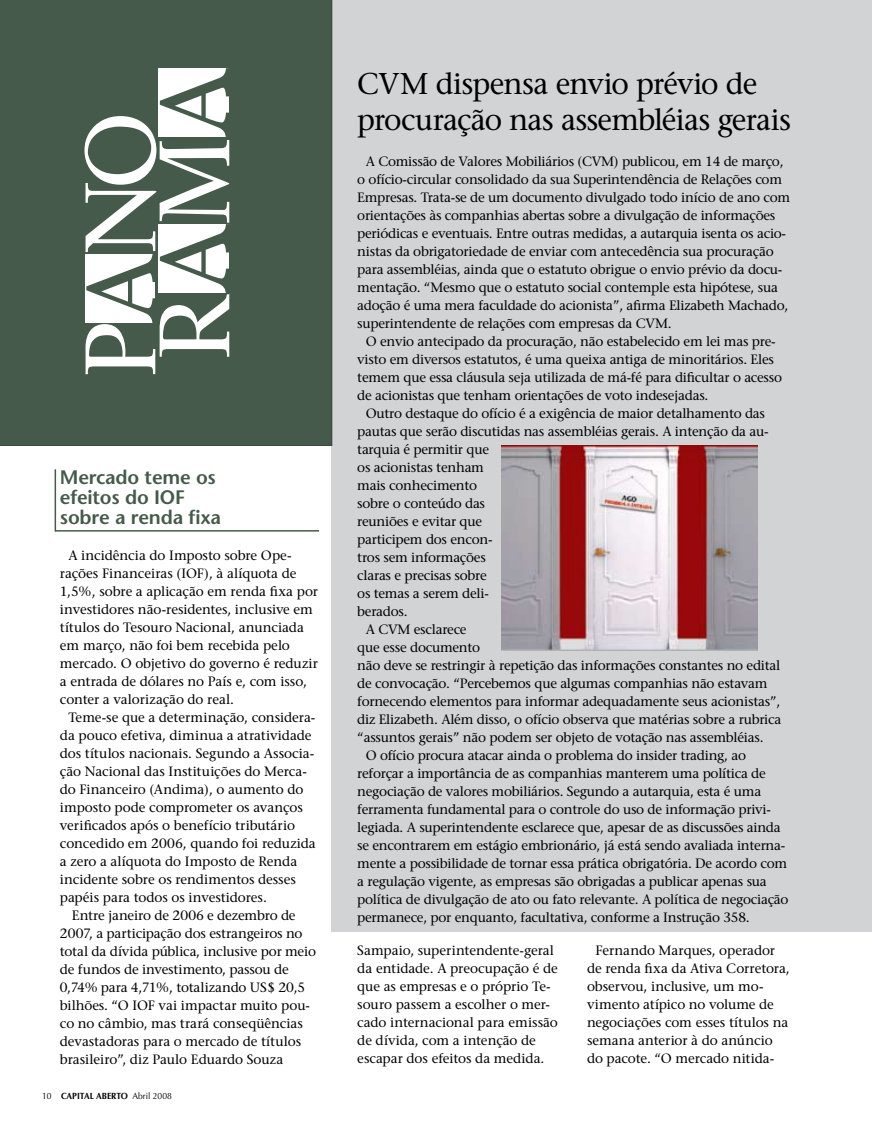
<style>
.page{position:relative;width:872px;height:1127px;background:#fff}
.page>*{position:absolute;margin:0;border:0;box-sizing:border-box;transform-origin:0 0}
.t1{font:30px/36px "Stone Serif";letter-spacing:-.025em;color:#000}
.t2{font:600 19.5px/19.8px "Stone Sans";letter-spacing:-.01em;color:#455a4a}
.t3{font:13.5px/18px "Stone Serif";letter-spacing:-.02em;color:#000}
.t4{font:700 9px "Optima";color:#000;scale:.95 1}
.s1{font-weight:400}
</style>
<div class="page">
<div style="left:332px;top:0;width:540px;height:932px;background:#d1d3d4"></div>
<svg style="left:0;top:0;width:332px;height:445px;background:#5c6e60"></svg>
<img style="left:502px;top:446px;width:256px;height:204px">
<hr style="left:55px;top:469px;width:1px;height:62px;background:#455a4a">
<hr style="left:55px;top:530px;width:264px;height:1px;background:#455a4a">
<h2 class="t2" style="left:60px;top:467px;width:163px">Mercado teme os efeitos do IOF sobre a renda fixa</h2>
<p class="t3" style="left:60px;top:546px;width:260px;text-indent:8px">A incidência do Imposto sobre Ope&shy;rações Financeiras (IOF), à alíquota de 1,5%, sobre a aplicação em renda fixa por investidores não-residentes, inclusive em títulos do Tesouro Nacional, anunciada em março, não foi bem recebida pelo mercado. O objetivo do governo é reduzir a entrada de dólares no País e, com isso, conter a valorização do real.</p>
<p class="t3" style="left:60px;top:708px;width:257px;text-indent:8px">Teme-se que a determinação, considera&shy;da pouco efetiva, diminua a atratividade dos títulos nacionais. Segundo a Associa&shy;ção Nacional das Instituições do Merca&shy;do Financeiro (Andima), o aumento do imposto pode comprometer os avanços verificados após o benefício tributário concedido em 2006, quando foi reduzida a zero a alíquota do Imposto de Renda incidente sobre os rendimentos desses papéis para todos os investidores.</p>
<p class="t3" style="left:60px;top:906px;width:257px;text-indent:12px">Entre janeiro de 2006 e dezembro de 2007, a participação dos estrangeiros no total da dívida pública, inclusive por meio de fundos de investimento, passou de 0,74% para 4,71%, totalizando US$ 20,5 bilhões. “O IOF vai impactar muito pou&shy;co no câmbio, mas trará conseqüências devastadoras para o mercado de títulos brasileiro”, diz Paulo Eduardo Souza</p>
<p class="t4" style="left:42px;top:1090px;width:138px"><span class="s1">10</span> CAPITAL ABERTO <span class="s1">Abril 2008</span></p>
<h1 class="t1" style="left:357px;top:65px;width:435px">CVM dispensa envio prévio de procuração nas assembléias gerais</h1>
<p class="t3" style="left:357px;top:152px;width:434px;text-indent:8px">A Comissão de Valores Mobiliários (CVM) publicou, em 14 de março, o ofício-circular consolidado da sua Superintendência de Relações com Empresas. Trata-se de um documento divulgado todo início de ano com orientações às companhias abertas sobre a divulgação de informações periódicas e eventuais. Entre outras medidas, a autarquia isenta os acio&shy;nistas da obrigatoriedade de enviar com antecedência sua procuração para assembléias, ainda que o estatuto obrigue o envio prévio da docu&shy;mentação. “Mesmo que o estatuto social contemple esta hipótese, sua adoção é uma mera faculdade do acionista”, afirma Elizabeth Machado, superintendente de relações com empresas da CVM.</p>
<p class="t3" style="left:357px;top:332px;width:426px;text-indent:8px">O envio antecipado da procuração, não estabelecido em lei mas pre&shy;visto em diversos estatutos, é uma queixa antiga de minoritários. Eles temem que essa cláusula seja utilizada de má-fé para dificultar o acesso de acionistas que tenham orientações de voto indesejadas.</p>
<p class="t3" style="left:366px;top:404px;width:401px">Outro destaque do ofício é a exigência de maior detalhamento das</p>
<p class="t3" style="left:357px;top:422px;width:413px">pautas que serão discutidas nas assembléias gerais. A intenção da au-</p>
<p class="t3" style="left:357px;top:440px;width:133px">tarquia é permitir que</p>
<p class="t3" style="left:357px;top:458px;width:128px">os acionistas tenham</p>
<p class="t3" style="left:357px;top:476px;width:121px">mais conhecimento</p>
<p class="t3" style="left:357px;top:494px;width:129px">sobre o conteúdo das</p>
<p class="t3" style="left:357px;top:512px;width:126px">reuniões e evitar que</p>
<p class="t3" style="left:357px;top:530px;width:137px">participem dos encon-</p>
<p class="t3" style="left:357px;top:548px;width:130px">tros sem informações</p>
<p class="t3" style="left:357px;top:566px;width:131px">claras e precisas sobre</p>
<p class="t3" style="left:357px;top:584px;width:133px">os temas a serem deli-</p>
<p class="t3" style="left:357px;top:602px;width:52px">berados.</p>
<p class="t3" style="left:366px;top:620px;width:102px">A CVM esclarece</p>
<p class="t3" style="left:357px;top:638px;width:124px">que esse documento</p>
<p class="t3" style="left:357px;top:656px;width:424px">não deve se restringir à repetição das informações constantes no edital</p>
<p class="t3" style="left:357px;top:674px;width:412px">de convocação. “Percebemos que algumas companhias não estavam</p>
<p class="t3" style="left:357px;top:692px;width:424px">fornecendo elementos para informar adequadamente seus acionistas”,</p>
<p class="t3" style="left:357px;top:710px;width:425px">diz Elizabeth. Além disso, o ofício observa que matérias sobre a rubrica</p>
<p class="t3" style="left:357px;top:728px;width:408px">“assuntos gerais” não podem ser objeto de votação nas assembléias.</p>
<p class="t3" style="left:366px;top:746px;width:382px">O ofício procura atacar ainda o problema do insider trading, ao</p>
<p class="t3" style="left:357px;top:764px;width:410px">reforçar a importância de as companhias manterem uma política de</p>
<p class="t3" style="left:357px;top:782px;width:405px">negociação de valores mobiliários. Segundo a autarquia, esta é uma</p>
<p class="t3" style="left:357px;top:800px;width:415px">ferramenta fundamental para o controle do uso de informação privi-</p>
<p class="t3" style="left:357px;top:818px;width:425px">legiada. A superintendente esclarece que, apesar de as discussões ainda</p>
<p class="t3" style="left:357px;top:836px;width:429px">se encontrarem em estágio embrionário, já está sendo avaliada interna-</p>
<p class="t3" style="left:357px;top:854px;width:431px">mente a possibilidade de tornar essa prática obrigatória. De acordo com</p>
<p class="t3" style="left:357px;top:872px;width:411px">a regulação vigente, as empresas são obrigadas a publicar apenas sua</p>
<p class="t3" style="left:357px;top:890px;width:433px">política de divulgação de ato ou fato relevante. A política de negociação</p>
<p class="t3" style="left:357px;top:908px;width:394px">permanece, por enquanto, facultativa, conforme a Instrução 358.</p>
<p class="t3" style="left:357px;top:941px;width:202px">Sampaio, superintendente-geral da entidade. A preocupação é de que as empresas e o próprio Te&shy;souro passem a escolher o mer&shy;cado internacional para emissão de dívida, com a intenção de escapar dos efeitos da medida.</p>
<p class="t3" style="left:587px;top:941px;width:204px;text-indent:8px">Fernando Marques, operador de renda fixa da Ativa Corretora, observou, inclusive, um mo&shy;vimento atípico no volume de negociações com esses títulos na semana anterior à do anúncio do pacote. “O mercado nitida-</p>
</div>
